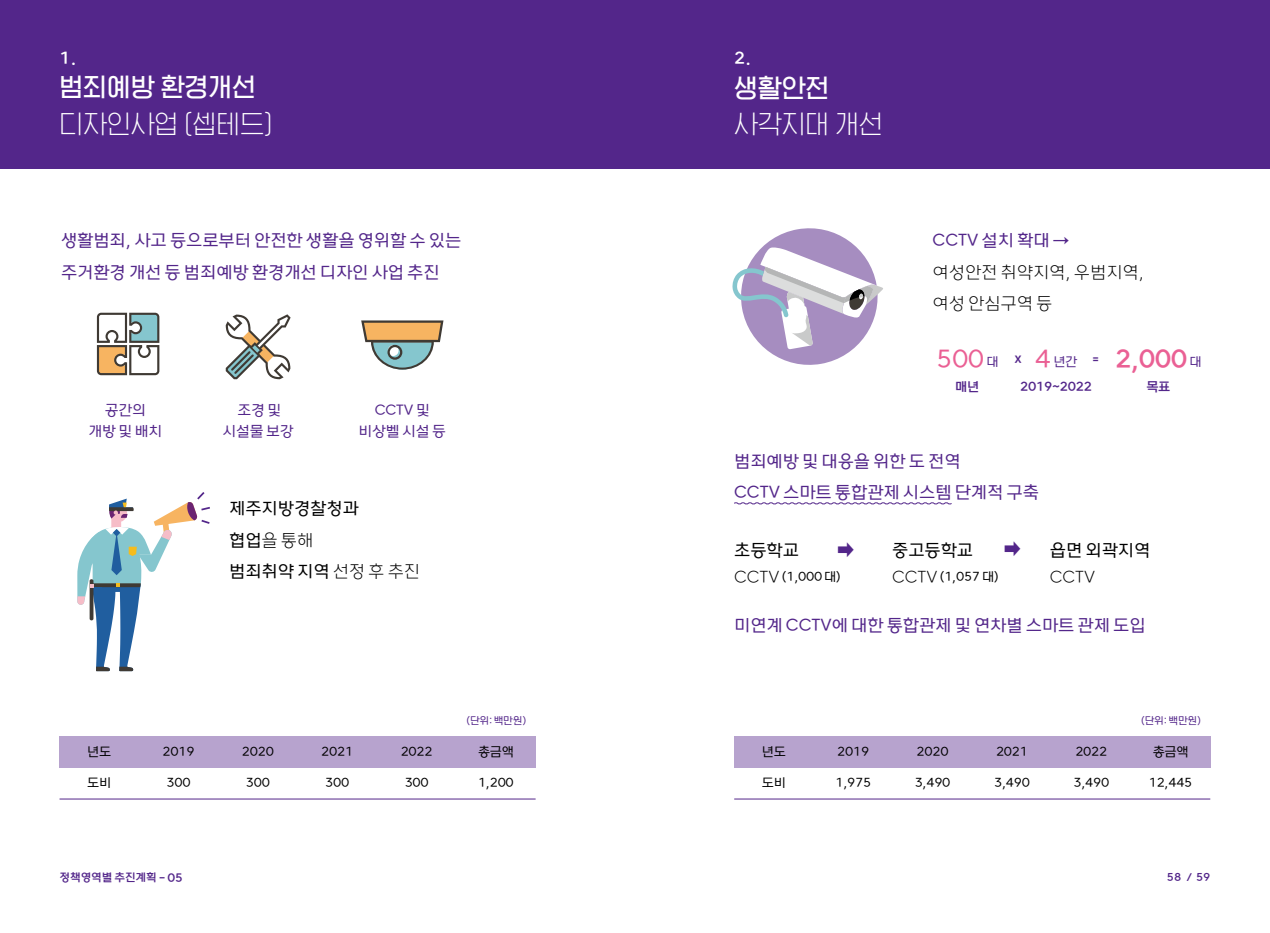
<style>
.page{position:relative;width:1270px;height:933px;background:#fff}
.page>*{position:absolute;margin:0;border:0;box-sizing:border-box;transform-origin:0 0}
.t1{font:26.25px "HGG Gothicssi 20 g";letter-spacing:.005em;color:#fff}
.t2{font:26.25px "HGG Gothicssi 60 g";letter-spacing:.005em;color:#fff}
.t3{font:26.25px "HG Hae Dotum 60 g";color:#ea6094}
.t4{font:26.25px "HG Hae Dotum 40 g";color:#ea6094}
.t5{font:17.5px/31.5px "HG Hae Dotum 40 g";letter-spacing:-.005em;color:#53268a}
.t6{font:17.5px "HG Hae Dotum 40 g";letter-spacing:-.005em;color:#000}
.t7{font:17.5px/31.5px "HG Hae Dotum 20 g";letter-spacing:-.005em;color:#000}
.t8{font:17.5px "HG Hae Dotum 60 g";color:#fff}
.t9{font:14.88px/21px "HG Hae Dotum 40 g";letter-spacing:-.01em;color:#53268a;text-align:center}
.t10{font:13.12px "HG Hae Dotum 40 g";letter-spacing:-.025em;color:#000}
.t11{font:13.12px "HG Hae Dotum 60 g";letter-spacing:-.025em;color:#53268a}
.t12{font:13.12px "HG Hae Dotum 40 g";color:#53268a}
.t13{font:11.38px "HG Hae Dotum 60 g";letter-spacing:-.01em;color:#53268a}
.t14{font:10.5px "HG Hae Dotum 40 g";letter-spacing:-.025em;color:#53268a}
.t15{font:10.5px "HG Hae Dotum 80 g";color:#53268a}
.s1{font-family:"HG Hae Dotum 40 g";font-size:13.12px;color:#53268a}
.s2{font-size:13.12px;color:#53268a}
.s3{font-size:26.25px;color:#ea6094}
.s4{font-family:"HG Hae Dotum 40 g"}
.s5{font-family:"HG Hae Dotum 20 g"}
.s6{font-family:"HG Hae Dotum 20 g";font-size:17.5px}
.s7{font-size:12.25px}
.s8{font-size:9.1px}
</style>
<div class="page">
<div style="left:0;top:0;width:1270px;height:168px;background:#53268a"></div>
<div style="left:60px;top:736px;width:476px;height:31px;background:#b7a3ce"></div>
<hr style="left:60px;top:798px;width:476px;height:1px;background:#53268a">
<svg style="left:226px;top:314px;width:65px;height:65px"></svg>
<svg style="left:97px;top:313px;width:62px;height:62px"></svg>
<svg style="left:361px;top:320px;width:82px;height:49px"></svg>
<div style="left:734px;top:736px;width:476px;height:31px;background:#b7a3ce"></div>
<hr style="left:734px;top:798px;width:476px;height:1px;background:#53268a">
<svg style="left:732px;top:228px;width:151px;height:137px"></svg>
<svg style="left:734px;top:502px;width:218px;height:3px"></svg>
<svg style="left:77px;top:492px;width:133px;height:179px"></svg>
<p class="t8" style="left:60px;top:49px;width:18px">1.</p>
<p class="t8" style="left:734px;top:49px;width:18px">2.</p>
<h1 class="t2" style="left:60px;top:73px;width:198px">범죄예방 환경개선</h1>
<h1 class="t1" style="left:60px;top:110px;width:214px">디자인사업 (셉테드)</h1>
<h1 class="t2" style="left:734px;top:73px;width:96px">생활안전</h1>
<h1 class="t1" style="left:734px;top:110px;width:150px">사각지대 개선</h1>
<p class="t5" style="left:61px;top:225px;width:402px">생활범죄, 사고 등으로부터 안전한 생활을 영위할 수 있는 주거환경 개선 등 범죄예방 환경개선 디자인 사업 추진</p>
<p class="t5" style="left:933px;top:225px;width:138px">CCTV 설치 확대 →</p>
<p class="t7" style="left:933px;top:256px;width:213px">여성안전 취약지역, 우범지역, 여성 안심구역 등</p>
<h1 class="t3" style="left:1115px;top:345px;width:88px">2,000 <span class="s1">대</span></h1>
<h1 class="t4" style="left:936px;top:345px;width:64px">500 <span class="s2">대</span></h1>
<p class="t12" style="left:1035px;top:355px;width:44px"><span class="s3">4</span>년간</p>
<p class="t15" style="left:1015px;top:354px;width:8px">X</p>
<p class="t15" style="left:1092px;top:354px;width:8px">=</p>
<p class="t11" style="left:1020px;top:380px;width:73px">2019~2022</p>
<p class="t11" style="left:1146px;top:380px;width:26px">목표</p>
<p class="t11" style="left:955px;top:380px;width:26px">매년</p>
<p class="t9" style="left:88px;top:400px;width:75px">공간의<br>개방 및 배치</p>
<p class="t9" style="left:223px;top:400px;width:73px">조경 및 시설물 보강</p>
<p class="t9" style="left:359px;top:400px;width:89px">CCTV 및 비상벨 시설 등</p>
<p class="t6" style="left:229px;top:499px;width:131px">제주지방경찰청과</p>
<p class="t7" style="left:229px;top:525px;width:86px"><span class="s4">협업</span>을 통해</p>
<p class="t6" style="left:229px;top:562px;width:192px">범죄취약 지역 <span class="s5">선정 후 추진</span></p>
<p class="t5" style="left:734px;top:445px;width:306px">범죄예방 및 대응을 위한 도 전역<br>CCTV 스마트 통합관제 시스템 단계적 구축</p>
<p class="t5" style="left:838px;top:533px;width:17px">➡</p>
<p class="t5" style="left:1005px;top:533px;width:17px">➡</p>
<p class="t6" style="left:734px;top:541px;width:66px">초등학교</p>
<p class="t10" style="left:734px;top:570px;width:108px"><span class="s6">CCTV</span> (1,000 대)</p>
<p class="t6" style="left:892px;top:541px;width:83px">중고등학교</p>
<p class="t10" style="left:892px;top:570px;width:108px"><span class="s6">CCTV</span> (1,057 대)</p>
<p class="t6" style="left:1050px;top:541px;width:102px">읍면 외곽지역</p>
<p class="t7" style="left:1050px;top:561px;width:47px">CCTV</p>
<p class="t5" style="left:734px;top:610px;width:413px">미연계 CCTV에 대한 통합관제 및 연차별 스마트 관제 도입</p>
<p class="t14" style="left:466px;top:714px;width:62px">(단위: 백만원)</p>
<p class="t14" style="left:1141px;top:714px;width:62px">(단위: 백만원)</p>
<p class="t10" style="left:87px;top:744px;width:26px">년도</p>
<p class="t10" style="left:87px;top:776px;width:26px">도비</p>
<p class="t10" style="left:401px;top:744px;width:34px">2022</p>
<p class="t10" style="left:478px;top:744px;width:37px">총금액</p>
<p class="t10" style="left:163px;top:744px;width:34px">2019</p>
<p class="t10" style="left:242px;top:744px;width:34px">2020</p>
<p class="t10" style="left:321px;top:744px;width:34px">2021</p>
<p class="t10" style="left:167px;top:776px;width:26px">300</p>
<p class="t10" style="left:246px;top:776px;width:26px">300</p>
<p class="t10" style="left:325px;top:776px;width:26px">300</p>
<p class="t10" style="left:405px;top:776px;width:26px">300</p>
<p class="t10" style="left:478px;top:776px;width:37px">1,200</p>
<p class="t10" style="left:762px;top:744px;width:26px">년도</p>
<p class="t10" style="left:762px;top:776px;width:26px">도비</p>
<p class="t10" style="left:1075px;top:744px;width:34px">2022</p>
<p class="t10" style="left:1153px;top:744px;width:37px">총금액</p>
<p class="t10" style="left:837px;top:744px;width:34px">2019</p>
<p class="t10" style="left:917px;top:744px;width:34px">2020</p>
<p class="t10" style="left:996px;top:744px;width:34px">2021</p>
<p class="t10" style="left:835px;top:776px;width:37px">1,975</p>
<p class="t10" style="left:915px;top:776px;width:37px">3,490</p>
<p class="t10" style="left:994px;top:776px;width:37px">3,490</p>
<p class="t10" style="left:1073px;top:776px;width:37px">3,490</p>
<p class="t10" style="left:1149px;top:776px;width:45px">12,445</p>
<p class="t13" style="left:60px;top:871px;width:125px">정책영역별 추진계획 <span class="s7">- 05</span></p>
<p class="t13" style="left:1167px;top:871px;width:45px">58 <span class="s8">/</span> 59</p>
</div>
